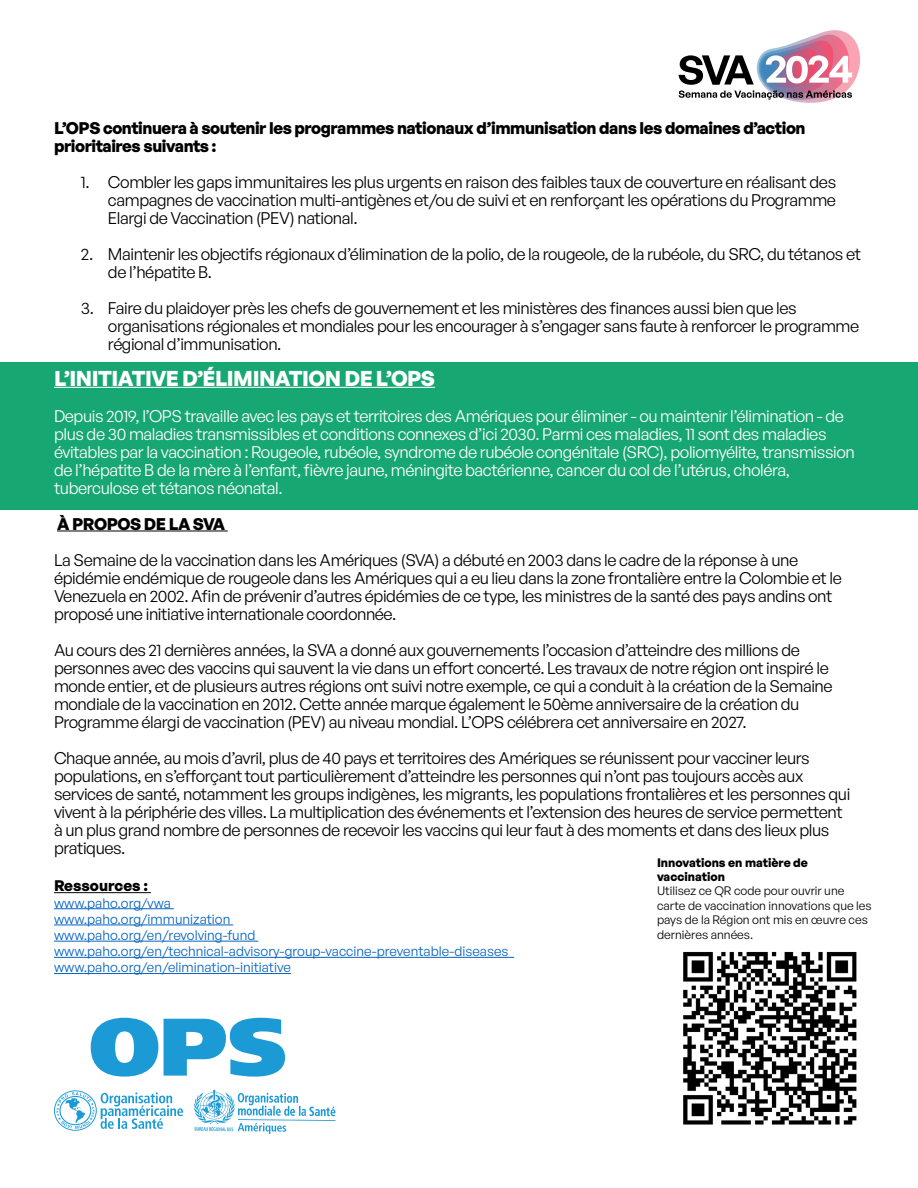
<style>
.page{position:relative;width:918px;height:1188px;background:#fff}
.page>*{position:absolute;margin:0;border:0;box-sizing:border-box;transform-origin:0 0}
.t1{font:700 21px "General Sans";letter-spacing:-.025em;color:#fff}
.t2{font:16.5px/18px "General Sans";letter-spacing:-.025em;color:#000}
.t3{font:16.5px/18px "General Sans";letter-spacing:-.025em;color:#fff}
.t4{font:700 16.5px/18px "General Sans";letter-spacing:-.025em;color:#000}
.t5{font:700 15px "General Sans";color:#000}
.t6{font:13.5px/16.2px "General Sans";color:#0563c1}
.t7{font:12px/14.4px "General Sans";color:#000}
.t8{font:700 12px/14.4px "General Sans";color:#000}
</style>
<div class="page">
<div style="left:0;top:362px;width:918px;height:148px;background:#17a773"></div>
<hr style="left:54px;top:387px;width:381px;height:1px;background:#fff">
<hr style="left:57px;top:531px;width:171px;height:1px;background:#000">
<hr style="left:54px;top:892px;width:97px;height:1px;background:#000">
<hr style="left:54px;top:908px;width:120px;height:1px;background:#0563c1">
<hr style="left:54px;top:925px;width:179px;height:1px;background:#0563c1">
<hr style="left:54px;top:941px;width:204px;height:1px;background:#0563c1">
<hr style="left:54px;top:957px;width:460px;height:1px;background:#0563c1">
<hr style="left:54px;top:973px;width:237px;height:1px;background:#0563c1">
<img style="left:683px;top:951px;width:174px;height:174px">
<svg style="left:679px;top:30px;width:181px;height:73px"></svg>
<svg style="left:194px;top:1090px;width:142px;height:44px"></svg>
<svg style="left:54px;top:1090px;width:129px;height:41px"></svg>
<svg style="left:91px;top:1018px;width:67px;height:59px"></svg>
<svg style="left:164px;top:1018px;width:121px;height:59px"></svg>
<p class="t4" style="left:54px;top:118px;width:753px">L’OPS continuera à soutenir les programmes nationaux d’immunisation dans les domaines d’action prioritaires suivants :</p>
<p class="t2" style="left:108px;top:172px;width:730px;text-align:justify;text-indent:-27px">1. Combler les gaps immunitaires les plus urgents en raison des faibles taux de couverture en réalisant des campagnes de vaccination multi-antigènes et/ou de suivi et en renforçant les opérations du Programme Elargi de Vaccination (PEV) national.</p>
<p class="t2" style="left:108px;top:244px;width:755px;text-indent:-27px">2. Maintenir les objectifs régionaux d’élimination de la polio, de la rougeole, de la rubéole, du SRC, du tétanos et de l’hépatite B.</p>
<p class="t2" style="left:108px;top:298px;width:753px;text-indent:-27px">3. Faire du plaidoyer près les chefs de gouvernement et les ministères des finances aussi bien que les organisations régionales et mondiales pour les encourager à s’engager sans faute à renforcer le programme régional d’immunisation.</p>
<p class="t1" style="left:54px;top:364px;width:383px">L’INITIATIVE D’ÉLIMINATION DE L’OPS</p>
<p class="t3" style="left:54px;top:406px;width:802px">Depuis 2019, l’OPS travaille avec les pays et territoires des Amériques pour éliminer - ou maintenir l’élimination - de plus de 30 maladies transmissibles et conditions connexes d’ici 2030. Parmi ces maladies, 11 sont des maladies évitables par la vaccination : Rougeole, rubéole, syndrome de rubéole congénitale (SRC), poliomyélite, transmission de l’hépatite B de la mère à l’enfant, fièvre jaune, méningite bactérienne, cancer du col de l’utérus, choléra, tuberculose et tétanos néonatal.</p>
<p class="t4" style="left:57px;top:514px;width:170px">À PROPOS DE LA SVA</p>
<p class="t2" style="left:54px;top:550px;width:789px">La Semaine de la vaccination dans les Amériques (SVA) a débuté en 2003 dans le cadre de la réponse à une épidémie endémique de rougeole dans les Amériques qui a eu lieu dans la zone frontalière entre la Colombie et le Venezuela en 2002. Afin de prévenir d’autres épidémies de ce type, les ministres de la santé des pays andins ont proposé une initiative internationale coordonnée.</p>
<p class="t2" style="left:54px;top:640px;width:780px">Au cours des 21 dernières années, la SVA a donné aux gouvernements l’occasion d’atteindre des millions de personnes avec des vaccins qui sauvent la vie dans un effort concerté. Les travaux de notre région ont inspiré le monde entier, et de plusieurs autres régions ont suivi notre exemple, ce qui a conduit à la création de la Semaine mondiale de la vaccination en 2012. Cette année marque également le 50ème anniversaire de la création du Programme élargi de vaccination (PEV) au niveau mondial. L’OPS célébrera cet anniversaire en 2027.</p>
<p class="t2" style="left:54px;top:748px;width:798px">Chaque année, au mois d’avril, plus de 40 pays et territoires des Amériques se réunissent pour vacciner leurs populations, en s’efforçant tout particulièrement d’atteindre les personnes qui n’ont pas toujours accès aux services de santé, notamment les groups indigènes, les migrants, les populations frontalières et les personnes qui vivent à la périphérie des villes. La multiplication des événements et l’extension des heures de service permettent à un plus grand nombre de personnes de recevoir les vaccins qui leur faut à des moments et dans des lieux plus pratiques.</p>
<p class="t5" style="left:54px;top:876px;width:95px">Ressources :</p>
<p class="t6" style="left:54px;top:894px;width:456px">www.paho.org/vwa<br>www.paho.org/immunization<br>www.paho.org/en/revolving-fund www.paho.org/en/technical-advisory-group-vaccine-preventable-diseases www.paho.org/en/elimination-initiative</p>
<p class="t8" style="left:657px;top:855px;width:153px">Innovations en matière de vaccination</p>
<p class="t7" style="left:657px;top:884px;width:216px">Utilisez ce QR code pour ouvrir une carte de vaccination innovations que les pays de la Région ont mis en œuvre ces dernières années.</p>
</div>
